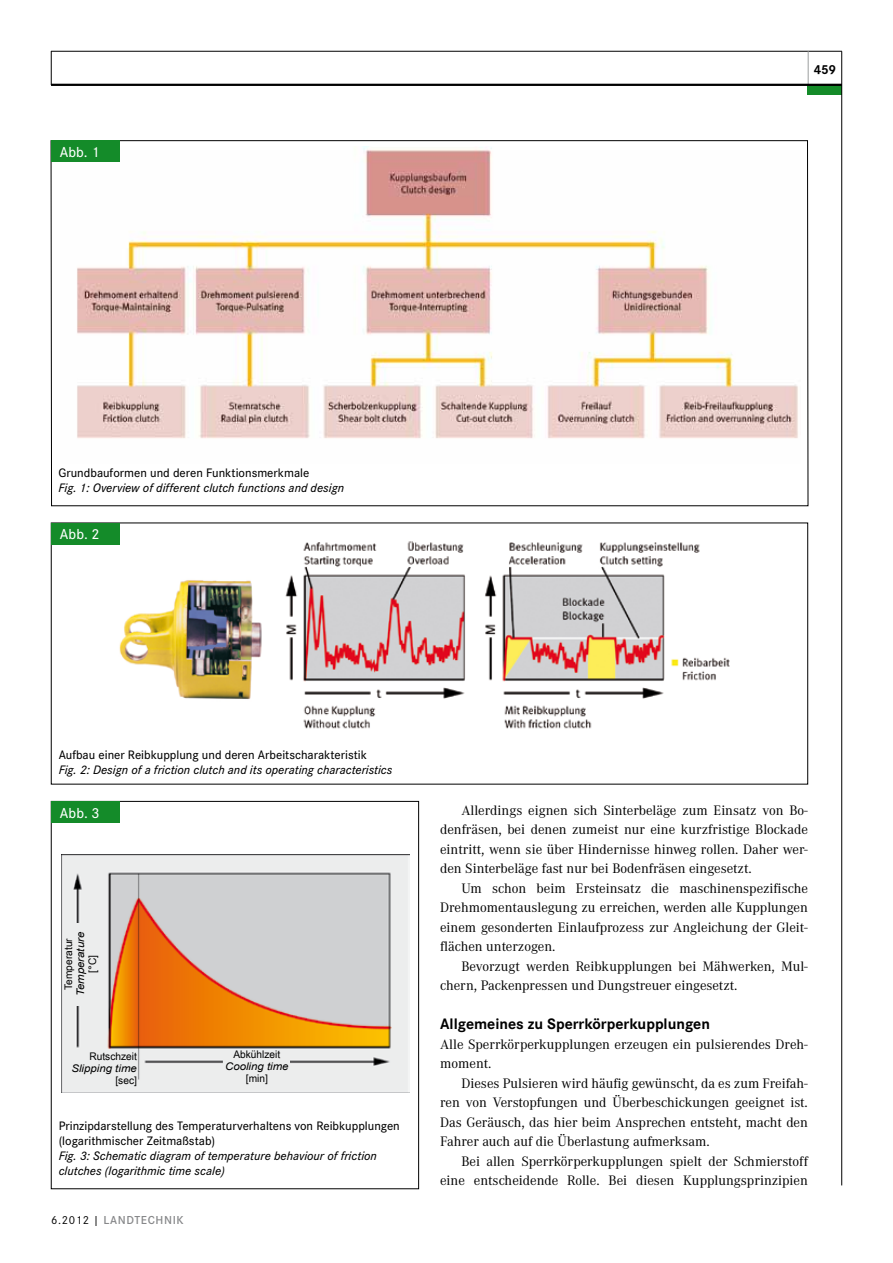
<style>
.page{position:relative;width:893px;height:1263px;background:#fff}
.page>*{position:absolute;margin:0;border:0;box-sizing:border-box;transform-origin:0 0}
.t1{font:700 15.75px "Corporate S";color:#000}
.t2{font:500 15px "Corporate S";color:#fff}
.t3{font:14.25px/19.5px "Corporate A";color:#000;text-align:justify}
.t4{font:700 13.5px "Corporate S";color:#000}
.t5{font:italic 500 12.75px/15px "Corporate S";color:#000}
.t6{font:500 12.75px/15px "Corporate S";color:#000}
.t7{font:600 12px "Corporate S";letter-spacing:.05em;color:#87888a}
.t8{font:10.5px "Arial Narrow";color:#000;scale:1.18 1}
.t9{font:italic 10.5px "Arial";color:#000;scale:1.09 1}
.s1{font-weight:400;color:#000}
</style>
<div class="page">
<hr style="left:51px;top:51px;width:1px;height:34px;background:#000">
<hr style="left:51px;top:51px;width:791px;height:1px;background:#000">
<hr style="left:808px;top:51px;width:1px;height:34px;background:#9c9e9f">
<div style="left:808px;top:85px;width:34px;height:10px;background:#148b29"></div>
<hr style="left:841px;top:51px;width:1px;height:1134px;background:#000">
<hr style="left:51px;top:84px;width:791px;height:2px;background:#000">
<svg style="left:51px;top:140px;width:757px;height:366px"></svg>
<img style="left:60px;top:147px;width:741px;height:317px">
<div style="left:51px;top:141px;width:68px;height:21px;background:#148b29"></div>
<img style="left:108px;top:529px;width:622px;height:200px">
<div style="left:51px;top:523px;width:68px;height:21px;background:#148b29"></div>
<div style="left:51px;top:801px;width:68px;height:22px;background:#148b29"></div>
<img style="left:61px;top:854px;width:348px;height:238px">
<div style="left:224px;top:1051px;width:66px;height:38px;background:#eceded"></div>
<div style="left:67px;top:1049px;width:70px;height:41px;background:#eceded"></div>
<div style="left:65px;top:923px;width:36px;height:82px;background:#eceded"></div>
<p class="t2" style="left:60px;top:144px;width:41px">Abb. 1</p>
<p class="t4" style="left:814px;top:61px;width:24px">459</p>
<p class="t6" style="left:58px;top:465px;width:252px">Grundbauformen und deren Funktionsmerkmale</p>
<p class="t5" style="left:58px;top:480px;width:287px">Fig. 1: Overview of different clutch functions and design</p>
<p class="t2" style="left:60px;top:526px;width:41px">Abb. 2</p>
<p class="t6" style="left:59px;top:747px;width:310px">Aufbau einer Reibkupplung und deren Arbeitscharakteristik</p>
<p class="t5" style="left:59px;top:762px;width:335px">Fig. 2: Design of a friction clutch and its operating characteristics</p>
<p class="t2" style="left:60px;top:804px;width:41px">Abb. 3</p>
<p class="t8" style="left:61px;top:990px;width:45px;rotate:-90deg">Temperatur</p>
<p class="t9" style="left:74px;top:996px;width:61px;rotate:-90deg">Temperature</p>
<p class="t8" style="left:85px;top:973px;width:17px;rotate:-90deg">[°C]</p>
<p class="t8" style="left:89px;top:1048px;width:42px">Rutschzeit</p>
<p class="t9" style="left:71px;top:1061px;width:62px">Slipping time</p>
<p class="t8" style="left:115px;top:1072px;width:20px">[sec]</p>
<p class="t8" style="left:233px;top:1047px;width:41px">Abkühlzeit</p>
<p class="t9" style="left:225px;top:1060px;width:60px">Cooling time</p>
<p class="t8" style="left:246px;top:1071px;width:20px">[min]</p>
<p class="t6" style="left:59px;top:1118px;width:343px">Prinzipdarstellung des Temperaturverhaltens von Reibkupplungen (logarithmischer Zeitmaßstab)</p>
<p class="t5" style="left:59px;top:1148px;width:320px">Fig. 3: Schematic diagram of temperature behaviour of friction clutches (logarithmic time scale)</p>
<p class="t7" style="left:51px;top:1213px;width:134px"><span class="s1">6.2012 |</span> LANDTECHNIK</p>
<p class="t3" style="left:440px;top:801px;width:369px;text-indent:21px">Allerdings eignen sich Sinterbeläge zum Einsatz von Bo&shy;denfräsen, bei denen zumeist nur eine kurzfristige Blockade eintritt, wenn sie über Hindernisse hinweg rollen. Daher wer&shy;den Sinterbeläge fast nur bei Bodenfräsen eingesetzt.</p>
<p class="t3" style="left:440px;top:879px;width:369px;text-indent:21px">Um schon beim Ersteinsatz die maschinenspezifische Drehmomentauslegung zu erreichen, werden alle Kupplungen einem gesonderten Einlaufprozess zur Angleichung der Gleit&shy;flächen unterzogen.</p>
<p class="t3" style="left:440px;top:957px;width:369px;text-indent:21px">Bevorzugt werden Reibkupplungen bei Mähwerken, Mul&shy;chern, Packenpressen und Dungstreuer eingesetzt.</p>
<p class="t1" style="left:440px;top:1015px;width:271px">Allgemeines zu Sperrkörperkupplungen</p>
<p class="t3" style="left:440px;top:1035px;width:369px">Alle Sperrkörperkupplungen erzeugen ein pulsierendes Dreh&shy;moment.</p>
<p class="t3" style="left:440px;top:1074px;width:369px;text-indent:21px">Dieses Pulsieren wird häufig gewünscht, da es zum Freifah&shy;ren von Verstopfungen und Überbeschickungen geeignet ist.<br>Das Geräusch, das hier beim Ansprechen entsteht, macht den Fahrer auch auf die Überlastung aufmerksam.</p>
<p class="t3" style="left:440px;top:1152px;width:369px;text-align:right">Bei allen Sperrkörperkupplungen spielt der Schmierstoff eine entscheidende Rolle. Bei diesen Kupplungsprinzipien</p>
</div>
